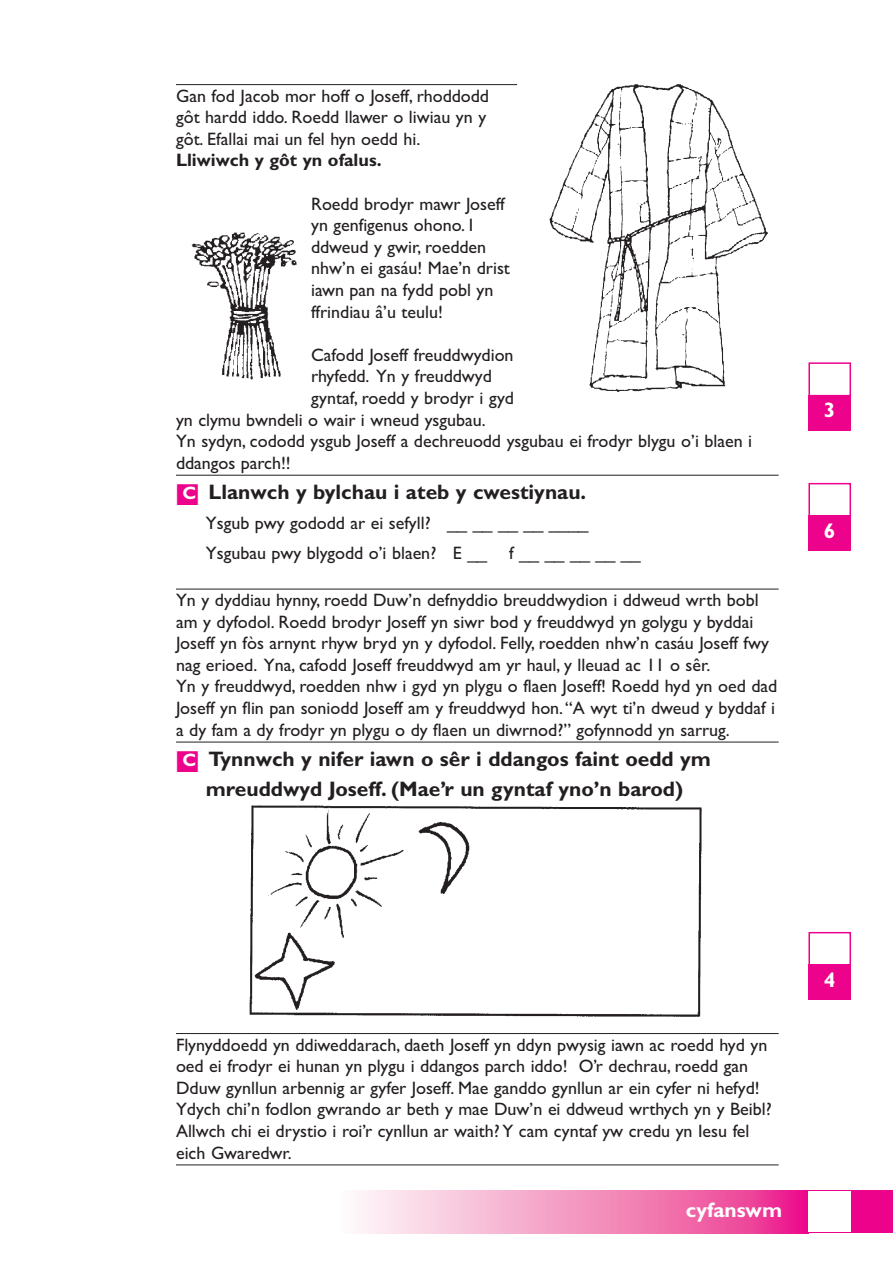
<style>
.page{position:relative;width:893px;height:1263px;background:#fff}
.page>*{position:absolute;margin:0;border:0;box-sizing:border-box;transform-origin:0 0}
.t1{font:700 21px/30px "Gill Sans";color:#231f20;text-align:center}
.t2{font:700 21px "Gill Sans";color:#fff}
.t3{font:18px/21.6px "Gill Sans";color:#231f20}
.t4{font:700 18px "Gill Sans";color:#231f20}
.s1{color:#ed028c}
.s2{font-size:18px;color:#fff}
</style>
<div class="page">
<hr style="left:176px;top:84px;width:341px;height:1px;background:#231f20">
<hr style="left:176px;top:475px;width:603px;height:1px;background:#231f20">
<hr style="left:176px;top:589px;width:603px;height:1px;background:#231f20">
<hr style="left:176px;top:742px;width:603px;height:1px;background:#231f20">
<hr style="left:176px;top:1033px;width:603px;height:1px;background:#231f20">
<hr style="left:176px;top:1165px;width:603px;height:1px;background:#231f20">
<div style="left:808px;top:362px;width:43px;height:34px;border:2px solid #ed028c"></div>
<div style="left:808px;top:395px;width:43px;height:36px;background:#ed028c"></div>
<div style="left:808px;top:483px;width:43px;height:34px;border:2px solid #ed028c"></div>
<div style="left:808px;top:515px;width:43px;height:36px;background:#ed028c"></div>
<div style="left:808px;top:932px;width:43px;height:34px;border:2px solid #ed028c"></div>
<div style="left:808px;top:964px;width:43px;height:36px;background:#ed028c"></div>
<img style="left:549px;top:84px;width:219px;height:308px">
<img style="left:191px;top:232px;width:106px;height:148px">
<img style="left:249px;top:805px;width:453px;height:212px">
<div style="left:808px;top:1191px;width:84px;height:42px;background:#ed028c"></div>
<svg style="left:358px;top:1191px;width:450px;height:42px"></svg>
<div style="left:808px;top:1191px;width:43px;height:41px;background:#fff"></div>
<p class="t3" style="left:176px;top:87px;width:315px">Gan fod Jacob mor hoff o Joseff, rhoddodd gôt hardd iddo. Roedd llawer o liwiau yn y gôt. Efallai mai un fel hyn oedd hi.</p>
<p class="t4" style="left:176px;top:154px;width:207px">Lliwiwch y gôt yn ofalus.</p>
<p class="t3" style="left:311px;top:195px;width:200px">Roedd brodyr mawr Joseff yn genfigenus ohono. I ddweud y gwir, roedden nhw’n ei gasáu! Mae’n drist iawn pan na fydd pobl yn ffrindiau â’u teulu!</p>
<p class="t3" style="left:311px;top:346px;width:204px">Cafodd Joseff freuddwydion</p>
<p class="t3" style="left:311px;top:368px;width:182px">rhyfedd. Yn y freuddwyd</p>
<p class="t3" style="left:311px;top:389px;width:204px">gyntaf, roedd y brodyr i gyd</p>
<p class="t3" style="left:176px;top:411px;width:311px">yn clymu bwndeli o wair i wneud ysgubau.</p>
<p class="t3" style="left:176px;top:432px;width:578px">Yn sydyn, cododd ysgub Joseff a dechreuodd ysgubau ei frodyr blygu o’i blaen i</p>
<p class="t3" style="left:176px;top:454px;width:116px">ddangos parch!!</p>
<p class="t1" style="left:176px;top:479px;width:412px"><span class="s1">■</span><span class="s2">C</span> Llanwch y bylchau i ateb y cwestiynau.</p>
<p class="t3" style="left:206px;top:510px;width:436px;line-height:30px">Ysgub pwy gododd ar ei sefyll? __ __ __ __ ____<br>Ysgubau pwy blygodd o’i blaen? E __ f __ __ __ __ __</p>
<p class="t3" style="left:176px;top:591px;width:603px">Yn y dyddiau hynny, roedd Duw’n defnyddio breuddwydion i ddweud wrth bobl am y dyfodol. Roedd brodyr Joseff yn siwr bod y freuddwyd yn golygu y byddai Joseff yn fòs arnynt rhyw bryd yn y dyfodol. Felly, roedden nhw’n casáu Joseff fwy nag erioed. Yna, cafodd Joseff freuddwyd am yr haul, y lleuad ac 11 o sêr.<br>Yn y freuddwyd, roedden nhw i gyd yn plygu o flaen Joseff! Roedd hyd yn oed dad Joseff yn flin pan soniodd Joseff am y freuddwyd hon. “A wyt ti’n dweud y byddaf i a dy fam a dy frodyr yn plygu o dy flaen un diwrnod?” gofynnodd yn sarrug.</p>
<p class="t1" style="left:176px;top:746px;width:536px"><span class="s1">■</span><span class="s2">C</span> Tynnwch y nifer iawn o sêr i ddangos faint oedd ym mreuddwyd Joseff. (Mae’r un gyntaf yno’n barod)</p>
<p class="t2" style="left:824px;top:403px;width:13px">3</p>
<p class="t2" style="left:824px;top:524px;width:13px">6</p>
<p class="t3" style="left:176px;top:1036px;width:597px">Flynyddoedd yn ddiweddarach, daeth Joseff yn ddyn pwysig iawn ac roedd hyd yn oed ei frodyr ei hunan yn plygu i ddangos parch iddo! O’r dechrau, roedd gan Dduw gynllun arbennig ar gyfer Joseff. Mae ganddo gynllun ar ein cyfer ni hefyd!<br>Ydych chi’n fodlon gwrando ar beth y mae Duw’n ei ddweud wrthych yn y Beibl?<br>Allwch chi ei drystio i roi’r cynllun ar waith? Y cam cyntaf yw credu yn Iesu fel eich Gwaredwr.</p>
<p class="t2" style="left:686px;top:1202px;width:98px">cyfanswm</p>
<p class="t2" style="left:824px;top:973px;width:13px">4</p>
</div>
